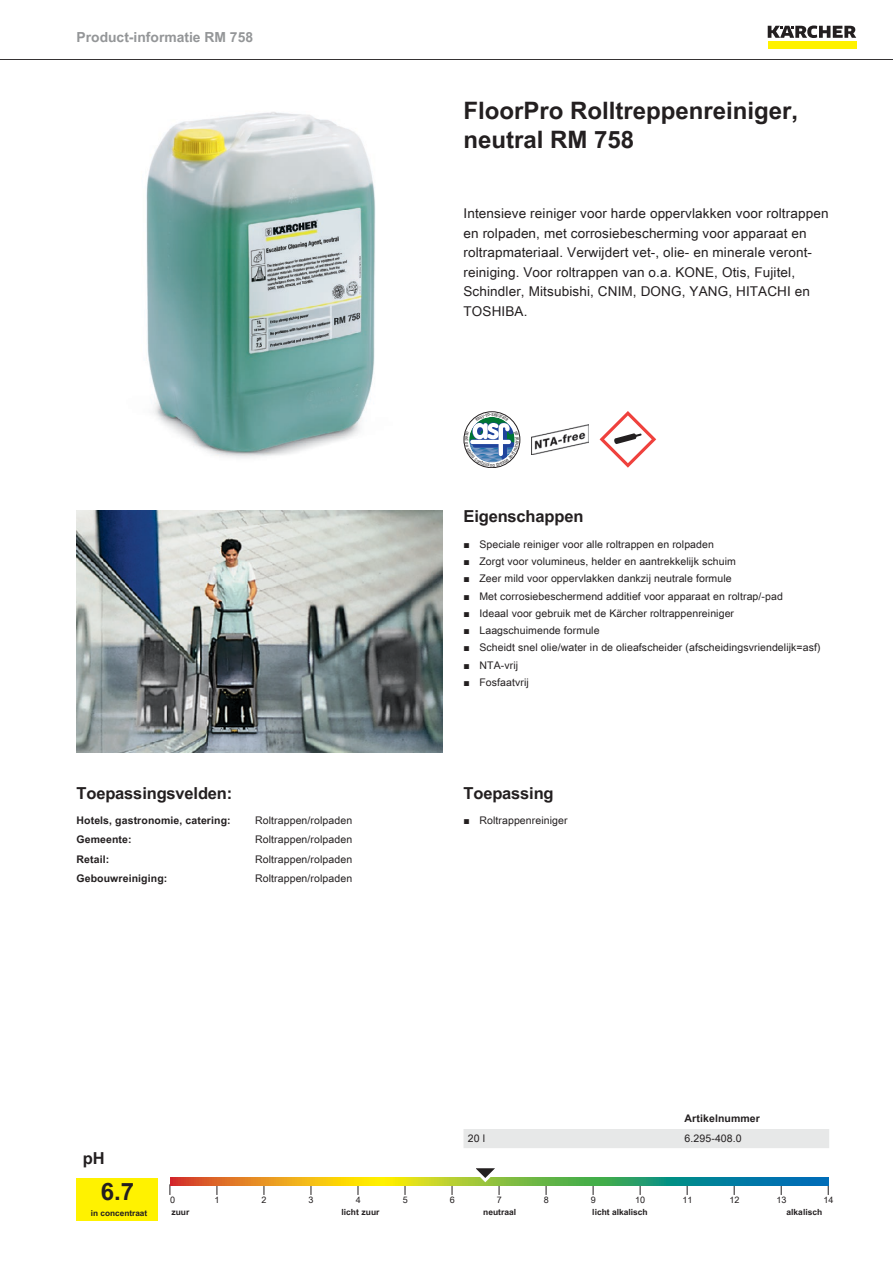
<style>
.page{position:relative;width:893px;height:1263px;background:#fff}
.page>*{position:absolute;margin:0;border:0;box-sizing:border-box;transform-origin:0 0}
.t1{font:700 24px/28.8px "Arial Unicode MS";color:#231f20}
.t2{font:700 16.5px "Arial Unicode MS";letter-spacing:-.01em;color:#231f20}
.t3{font:700 13.8px "Arial Unicode MS";color:#949698}
.t4{font:13.5px/19.5px "Arial Unicode MS";letter-spacing:.01em;color:#231f20}
.t5{font:10.5px "Arial Unicode MS";letter-spacing:.01em;color:#231f20}
.t6{font:700 10.5px "Arial Unicode MS";letter-spacing:.01em;color:#231f20}
.t7{font:9px "Arial Unicode MS";color:#231f20}
.t8{font:700 8.4px "Arial Unicode MS";color:#231f20}
.t9{font:700 8.25px "Arial Unicode MS";color:#231f20}
.s1{font-family:"Arial"}
</style>
<div class="page">
<hr style="left:0;top:59px;width:893px;height:1px;background:#231f20">
<div style="left:768px;top:42px;width:88px;height:7px;background:#fff200"></div>
<svg style="left:768px;top:26px;width:88px;height:12px"></svg>
<img style="left:146px;top:112px;width:230px;height:346px">
<img style="left:531px;top:424px;width:57px;height:30px">
<svg style="left:600px;top:411px;width:56px;height:57px"></svg>
<img style="left:77px;top:510px;width:365px;height:243px">
<div style="left:77px;top:1178px;width:81px;height:42px;background:#fff200"></div>
<svg style="left:170px;top:1178px;width:658px;height:8px;background:#819f4c"></svg>
<svg style="left:468px;top:1168px;width:38px;height:27px"></svg>
<div style="left:463px;top:1129px;width:366px;height:19px;background:#e7e8e8"></div>
<svg style="left:464px;top:412px;width:56px;height:56px"></svg>
<h3 class="t3" style="left:77px;top:27px;width:178px">Product-informatie RM 758</h3>
<h2 class="t2" style="left:77px;top:780px;width:157px">Toepassingsvelden:</h2>
<p class="t6" style="left:77px;top:812px;width:156px">Hotels, gastronomie, catering:</p>
<p class="t5" style="left:255px;top:812px;width:99px">Roltrappen/rolpaden</p>
<p class="t6" style="left:77px;top:832px;width:57px">Gemeente:</p>
<p class="t5" style="left:255px;top:832px;width:99px">Roltrappen/rolpaden</p>
<p class="t6" style="left:77px;top:851px;width:34px">Retail:</p>
<p class="t5" style="left:255px;top:851px;width:99px">Roltrappen/rolpaden</p>
<p class="t6" style="left:77px;top:871px;width:92px">Gebouwreiniging:</p>
<p class="t5" style="left:255px;top:871px;width:99px">Roltrappen/rolpaden</p>
<h1 class="t1" style="left:463px;top:97px;width:336px">FloorPro Rolltreppenreiniger, neutral RM 758</h1>
<p class="t4" style="left:463px;top:203px;width:366px">Intensieve reiniger voor harde oppervlakken voor roltrappen en rolpaden, met corrosiebescherming voor apparaat en roltrapmateriaal. Verwijdert vet-, olie- en minerale veront&shy;reiniging. Voor roltrappen van o.a. KONE, Otis, Fujitel, Schindler, Mitsubishi, CNIM, DONG, YANG, HITACHI en TOSHIBA.</p>
<h2 class="t2" style="left:463px;top:504px;width:121px">Eigenschappen</h2>
<p class="t5" style="left:463px;top:536px;width:252px"><span class="s1">■</span> Speciale reiniger voor alle roltrappen en rolpaden</p>
<p class="t5" style="left:463px;top:554px;width:274px"><span class="s1">■</span> Zorgt voor volumineus, helder en aantrekkelijk schuim</p>
<p class="t5" style="left:463px;top:571px;width:270px"><span class="s1">■</span> Zeer mild voor oppervlakken dankzij neutrale formule</p>
<p class="t5" style="left:463px;top:588px;width:321px"><span class="s1">■</span> Met corrosiebeschermend additief voor apparaat en roltrap/-pad</p>
<p class="t5" style="left:463px;top:605px;width:272px"><span class="s1">■</span> Ideaal voor gebruik met de Kärcher roltrappenreiniger</p>
<p class="t5" style="left:463px;top:623px;width:138px"><span class="s1">■</span> Laagschuimende formule</p>
<p class="t5" style="left:463px;top:640px;width:359px"><span class="s1">■</span> Scheidt snel olie/water in de olieafscheider (afscheidingsvriendelijk=asf)</p>
<p class="t5" style="left:463px;top:657px;width:56px"><span class="s1">■</span> NTA-vrij</p>
<p class="t5" style="left:463px;top:674px;width:67px"><span class="s1">■</span> Fosfaatvrij</p>
<h2 class="t2" style="left:463px;top:780px;width:92px">Toepassing</h2>
<p class="t5" style="left:463px;top:813px;width:106px"><span class="s1">■</span> Roltrappenreiniger</p>
<p class="t6" style="left:685px;top:1111px;width:77px">Artikelnummer</p>
<p class="t5" style="left:468px;top:1130px;width:19px">20 l</p>
<p class="t5" style="left:685px;top:1130px;width:59px">6.295-408.0</p>
<h2 class="t2" style="left:83px;top:1146px;width:23px">pH</h2>
<h1 class="t1" style="left:101px;top:1178px;width:35px">6.7</h1>
<p class="t7" style="left:170px;top:1193px;width:7px">0</p>
<p class="t7" style="left:215px;top:1193px;width:7px">1</p>
<p class="t7" style="left:262px;top:1193px;width:7px">2</p>
<p class="t7" style="left:309px;top:1193px;width:7px">3</p>
<p class="t7" style="left:356px;top:1193px;width:7px">4</p>
<p class="t7" style="left:403px;top:1193px;width:7px">5</p>
<p class="t7" style="left:450px;top:1193px;width:7px">6</p>
<p class="t7" style="left:497px;top:1193px;width:7px">7</p>
<p class="t7" style="left:544px;top:1193px;width:7px">8</p>
<p class="t7" style="left:591px;top:1193px;width:7px">9</p>
<p class="t7" style="left:635px;top:1193px;width:12px">10</p>
<p class="t7" style="left:682px;top:1193px;width:12px">11</p>
<p class="t7" style="left:729px;top:1193px;width:12px">12</p>
<p class="t7" style="left:776px;top:1193px;width:12px">13</p>
<p class="t7" style="left:823px;top:1193px;width:12px">14</p>
<p class="t9" style="left:91px;top:1207px;width:58px">in concentraat</p>
<p class="t8" style="left:171px;top:1206px;width:20px">zuur</p>
<p class="t8" style="left:341px;top:1206px;width:39px">licht zuur</p>
<p class="t8" style="left:483px;top:1206px;width:34px">neutraal</p>
<p class="t8" style="left:592px;top:1206px;width:57px">licht alkalisch</p>
<p class="t8" style="left:786px;top:1206px;width:37px">alkalisch</p>
</div>
